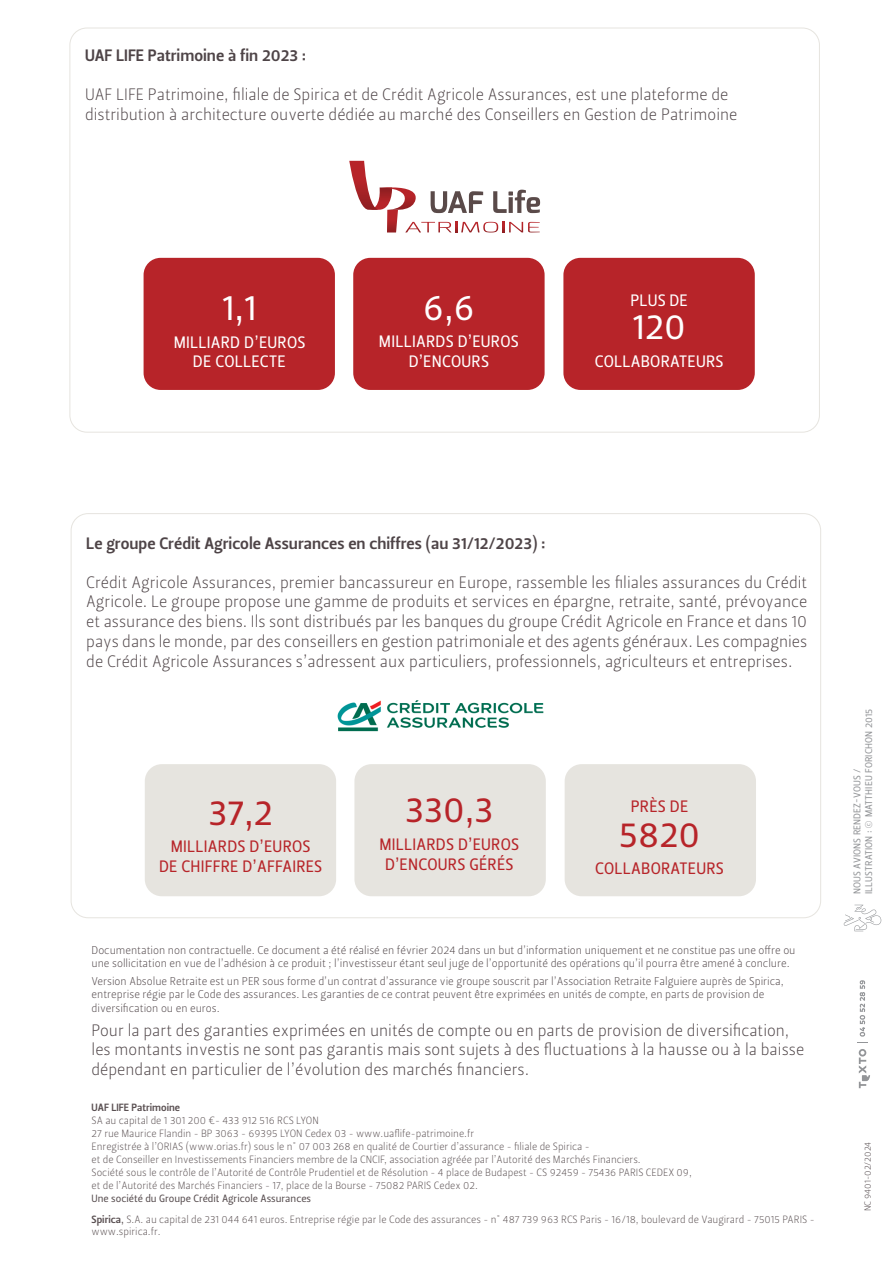
<style>
.page{position:relative;width:893px;height:1263px;background:#fff}
.page>*{position:absolute;margin:0;border:0;box-sizing:border-box;transform-origin:0 0}
.t1{font:36px "Leitura Sans Grot 2";color:#b72429}
.t2{font:36px "Leitura Sans Grot 2";color:#fff}
.t3{font:16.5px/19.8px "Leitura Sans Grot 1";color:#4e4447}
.t4{font:16.5px/19.8px "Leitura Sans Grot 2";letter-spacing:.015em;color:#b72429;text-align:center}
.t5{font:16.5px "Leitura Sans Grot 3";color:#4e4447}
.t6{font:16.5px/19.4px "Leitura Sans Grot 2";letter-spacing:.015em;color:#fff;text-align:center}
.t7{font:11.25px/13.5px "Leitura Sans Grot 1";color:#4e4447}
.t8{font:10.5px/12.9px "Leitura Sans Grot 1";color:#5a5052}
.t9{font:10.5px "Leitura Sans Grot 2";color:#5a5052}
.t10{font:10.5px "Leitura Sans Grot 3";color:#5a5052}
.t11{font:9.75px/11.7px "Leitura Sans Grot 2";letter-spacing:.015em;color:#939598}
.t12{font:9px "Leitura Sans Grot 1";color:#4e4447}
.s1{font-family:"Leitura Sans Grot 3"}
.s2{font-family:"Leitura Sans Grot 2"}
</style>
<div class="page">
<svg style="left:844px;top:905px;width:37px;height:26px"></svg>
<div style="left:145px;top:764px;width:191px;height:132px;background:#e6e4df;border-radius:17px"></div>
<div style="left:354px;top:764px;width:192px;height:132px;background:#e6e4df;border-radius:17px"></div>
<div style="left:565px;top:764px;width:191px;height:132px;background:#e6e4df;border-radius:17px"></div>
<img style="left:337px;top:700px;width:207px;height:32px">
<div style="left:144px;top:258px;width:191px;height:132px;background:#b72429;border-radius:17px"></div>
<div style="left:353px;top:258px;width:192px;height:132px;background:#b72429;border-radius:17px"></div>
<div style="left:563px;top:258px;width:192px;height:132px;background:#b72429;border-radius:17px"></div>
<svg style="left:349px;top:161px;width:191px;height:71px"></svg>
<svg style="left:859px;top:1049px;width:11px;height:39px"></svg>
<svg style="left:857px;top:980px;width:11px;height:63px"></svg>
<p class="t5" style="left:85px;top:44px;width:223px">UAF LIFE Patrimoine à fin 2023 :</p>
<p class="t3" style="left:85px;top:85px;width:654px">UAF LIFE Patrimoine, filiale de Spirica et de Crédit Agricole Assurances, est une plateforme de distribution à architecture ouverte dédiée au marché des Conseillers en Gestion de Patrimoine</p>
<h1 class="t2" style="left:222px;top:283px;width:36px">1,1</h1>
<p class="t6" style="left:174px;top:333px;width:133px">MILLIARD D’EUROS<br>DE COLLECTE</p>
<h1 class="t2" style="left:423px;top:283px;width:53px">6,6</h1>
<p class="t6" style="left:379px;top:332px;width:141px;line-height:19.8px">MILLIARDS D’EUROS<br>D’ENCOURS</p>
<p class="t6" style="left:631px;top:291px;width:59px">PLUS DE</p>
<h1 class="t2" style="left:633px;top:302px;width:55px">120</h1>
<p class="t6" style="left:595px;top:352px;width:130px">COLLABORATEURS</p>
<p class="t5" style="left:86px;top:532px;width:461px">Le groupe Crédit Agricole Assurances en chiffres (au 31/12/2023) :</p>
<p class="t3" style="left:86px;top:572px;width:723px;text-align:justify">Crédit Agricole Assurances, premier bancassureur en Europe, rassemble les filiales assurances du Crédit Agricole. Le groupe propose une gamme de produits et services en épargne, retraite, santé, prévoyance et assurance des biens. Ils sont distribués par les banques du groupe Crédit Agricole en France et dans 10 pays dans le monde, par des conseillers en gestion patrimoniale et des agents généraux. Les compagnies de Crédit Agricole Assurances s’adressent aux particuliers, professionnels, agriculteurs et entreprises.</p>
<h1 class="t1" style="left:209px;top:788px;width:66px">37,2</h1>
<p class="t4" style="left:159px;top:837px;width:165px">MILLIARDS D’EUROS<br>DE CHIFFRE D’AFFAIRES</p>
<h1 class="t1" style="left:405px;top:785px;width:90px">330,3</h1>
<p class="t4" style="left:379px;top:834px;width:141px">MILLIARDS D’EUROS<br>D’ENCOURS GÉRÉS</p>
<p class="t4" style="left:631px;top:797px;width:59px">PRÈS DE</p>
<h1 class="t1" style="left:619px;top:810px;width:82px">5820</h1>
<p class="t4" style="left:595px;top:858px;width:130px">COLLABORATEURS</p>
<p class="t7" style="left:92px;top:943px;width:705px">Documentation non contractuelle. Ce document a été réalisé en février 2024 dans un but d’information uniquement et ne constitue pas une offre ou une sollicitation en vue de l’adhésion à ce produit ; l’investisseur étant seul juge de l’opportunité des opérations qu’il pourra être amené à conclure.</p>
<p class="t7" style="left:92px;top:974px;width:694px">Version Absolue Retraite est un PER sous forme d’un contrat d’assurance vie groupe souscrit par l’Association Retraite Falguiere auprès de Spirica, entreprise régie par le Code des assurances. Les garanties de ce contrat peuvent être exprimées en unités de compte, en parts de provision de diversification ou en euros.</p>
<p class="t3" style="left:92px;top:1020px;width:714px">Pour la part des garanties exprimées en unités de compte ou en parts de provision de diversification, les montants investis ne sont pas garantis mais sont sujets à des fluctuations à la hausse ou à la baisse dépendant en particulier de l’évolution des marchés financiers.</p>
<p class="t10" style="left:92px;top:1100px;width:90px">UAF LIFE Patrimoine</p>
<p class="t8" style="left:92px;top:1114px;width:602px">SA au capital de 1 301 200 €- 433 912 516 RCS LYON<br>27 rue Maurice Flandin - BP 3063 - 69395 LYON Cedex 03 - www.uaflife-patrimoine.fr<br>Enregistrée à l’ORIAS (www.orias.fr) sous le n° 07 003 268 en qualité de Courtier d’assurance - filiale de Spirica -<br>et de Conseiller en Investissements Financiers membre de la CNCIF, association agréée par l’Autorité des Marchés Financiers.<br>Société sous le contrôle de l’Autorité de Contrôle Prudentiel et de Résolution - 4 place de Budapest - CS 92459 - 75436 PARIS CEDEX 09, et de l’Autorité des Marchés Financiers - 17, place de la Bourse - 75082 PARIS Cedex 02.</p>
<p class="t9" style="left:92px;top:1191px;width:221px">Une société du Groupe Crédit Agricole Assurances</p>
<p class="t8" style="left:92px;top:1213px;width:724px"><span class="s1">Spirica</span><span class="s2">,</span> S.A. au capital de 231 044 641 euros. Entreprise régie par le Code des assurances - n° 487 739 963 RCS Paris - 16/18, boulevard de Vaugirard - 75015 PARIS - www.spirica.fr.</p>
<p class="t11" style="left:851px;top:894px;width:187px;rotate:-90deg">NOUS AVIONS RENDEZ-VOUS /<br>ILLUSTRATION : © MATTHIEU FORICHON 2015</p>
<p class="t12" style="left:862px;top:1211px;width:71px;rotate:-90deg">NC 9401-02/2024</p>
</div>
